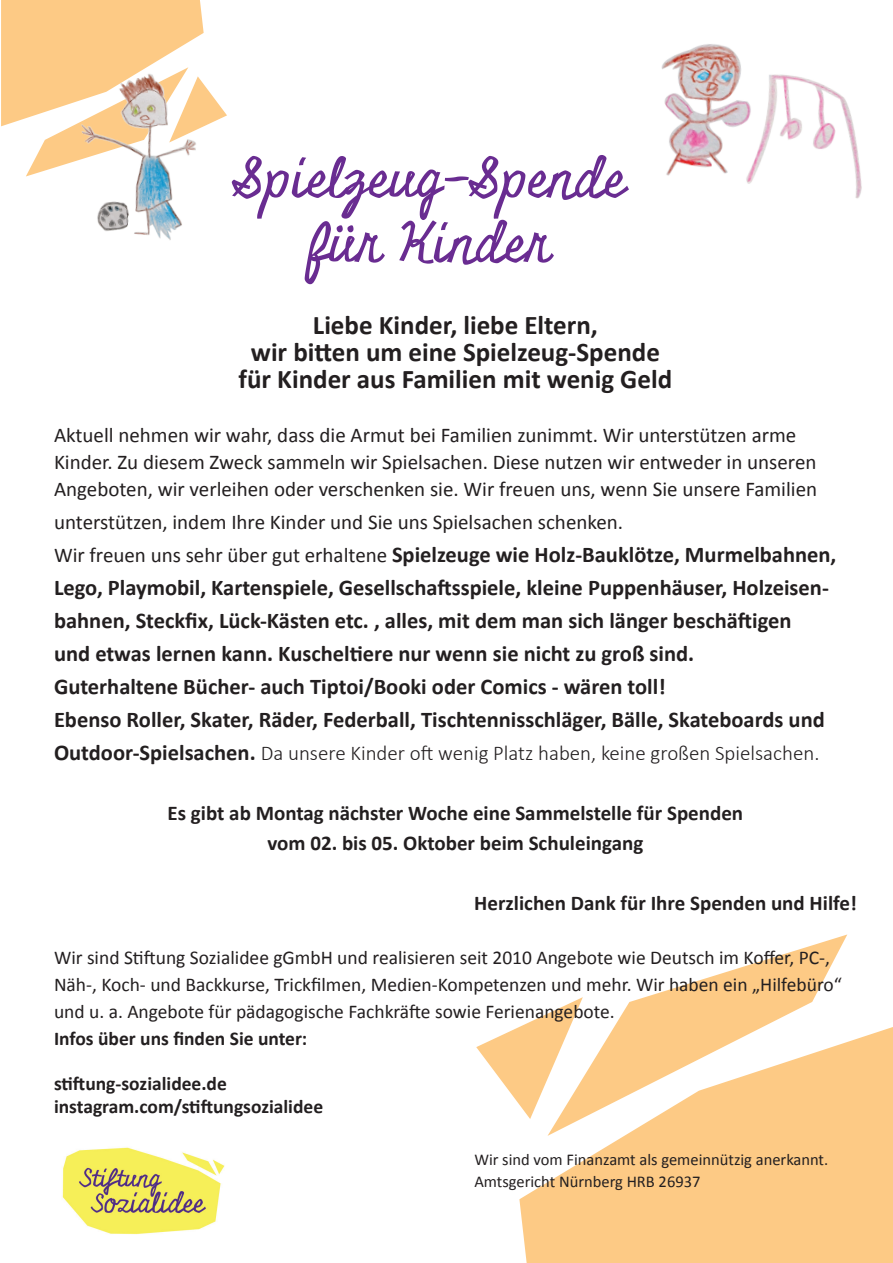
<style>
.page{position:relative;width:893px;height:1263px;background:#fff}
.page>*{position:absolute;margin:0;border:0;box-sizing:border-box;transform-origin:0 0}
.t1{font:54px/64.8px "Miniver";color:#692c91;text-align:center}
.t2{font:700 27px/27px "Calibri";color:#231f20;text-align:center}
.t3{font:700 22.5px/33px "Calibri";color:#231f20}
.t4{font:21px/27px "Calibri";color:#231f20}
.t5{font:700 21px/30px "Calibri";color:#231f20;text-align:center}
.t6{font:300 21px "Calibri";color:#231f20}
.t7{font:19.5px/27px "Calibri";color:#231f20}
.t8{font:700 19.5px/22.5px "Calibri";color:#231f20}
.t9{font:16.5px/22.5px "Calibri";color:#231f20}
.s1{font-weight:400;font-size:21px}
.s2{font-weight:700;font-size:22.5px}
</style>
<div class="page">
<svg style="left:1px;top:0;width:226px;height:176px"></svg>
<svg style="left:476px;top:1014px;width:71px;height:90px"></svg>
<svg style="left:547px;top:934px;width:300px;height:93px"></svg>
<svg style="left:519px;top:1027px;width:374px;height:236px;fill:#fdca85"></svg>
<img style="left:661px;top:44px;width:201px;height:155px">
<img style="left:70px;top:65px;width:141px;height:175px">
<img style="left:62px;top:1147px;width:163px;height:88px">
<h1 class="t1" style="left:233px;top:149px;width:394px">Spielzeug-Spende für Kinder</h1>
<p class="t2" style="left:239px;top:312px;width:435px">Liebe Kinder, liebe Eltern,<br>wir bitten um eine Spielzeug-Spende für Kinder aus Familien mit wenig Geld</p>
<p class="t4" style="left:54px;top:422px;width:765px">Aktuell nehmen wir wahr, dass die Armut bei Familien zunimmt. Wir unterstützen arme<br>Kinder. Zu diesem Zweck sammeln wir Spielsachen. Diese nutzen wir entweder in unseren<br>Angeboten, wir verleihen oder verschenken sie. Wir freuen uns, wenn Sie unsere Familien</p>
<p class="t4" style="left:54px;top:509px;width:571px">unterstützen, indem Ihre Kinder und Sie uns Spielsachen schenken.</p>
<p class="t3" style="left:54px;top:538px;width:784px"><span class="s1">Wir freuen uns sehr über gut erhaltene</span> Spielzeuge wie Holz-Bauklötze, Murmelbahnen, Lego, Playmobil, Kartenspiele, Gesellschaftsspiele, kleine Puppenhäuser, Holzeisen&shy;bahnen, Steckfix, Lück-Kästen etc. , alles, mit dem man sich länger beschäftigen<br>und etwas lernen kann. Kuscheltiere nur wenn sie nicht zu groß sind.<br>Guterhaltene Bücher- auch Tiptoi/Booki oder Comics - wären toll!<br>Ebenso Roller, Skater, Räder, Federball, Tischtennisschläger, Bälle, Skateboards und</p>
<p class="t6" style="left:54px;top:740px;width:767px"><span class="s2">Outdoor-Spielsachen.</span> Da unsere Kinder oft wenig Platz haben, keine großen Spielsachen.</p>
<p class="t5" style="left:168px;top:798px;width:577px">Es gibt ab Montag nächster Woche eine Sammelstelle für Spenden vom 02. bis 05. Oktober beim Schuleingang</p>
<p class="t5" style="left:474px;top:888px;width:384px">Herzlichen Dank für Ihre Spenden und Hilfe!</p>
<p class="t7" style="left:54px;top:944px;width:789px">Wir sind Stiftung Sozialidee gGmbH und realisieren seit 2010 Angebote wie Deutsch im Koffer, PC-,<br>Näh-, Koch- und Backkurse, Trickfilmen, Medien-Kompetenzen und mehr. Wir haben ein „Hilfebüro“ und u. a. Angebote für pädagogische Fachkräfte sowie Ferienangebote.</p>
<p class="t8" style="left:54px;top:1028px;width:255px">Infos über uns finden Sie unter:</p>
<p class="t8" style="left:54px;top:1073px;width:271px">stiftung-sozialidee.de instagram.com/stiftungsozialidee</p>
<p class="t9" style="left:474px;top:1148px;width:355px">Wir sind vom Finanzamt als gemeinnützig anerkannt.<br>Amtsgericht Nürnberg HRB 26937</p>
</div>
